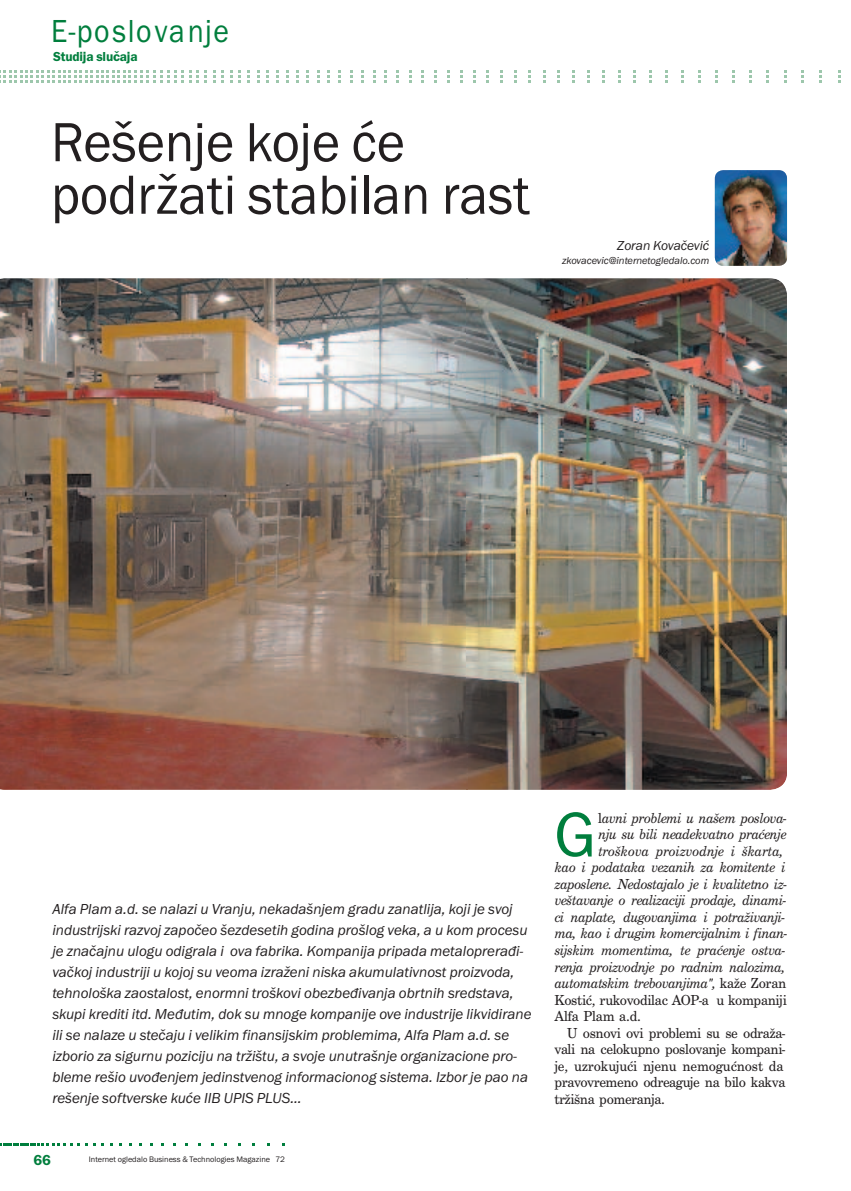
<style>
.page{position:relative;width:851px;height:1191px;background:#fff}
.page>*{position:absolute;margin:0;border:0;box-sizing:border-box;transform-origin:0 0}
.t1{font:64.5px "Franklin Got Itc TEE";color:#007e3d}
.t2{font:57px/52.5px "Franklin Got Itc TEE";color:#231f20;scale:.95 1}
.t3{font:33px "Franklin Got Itc TEE";letter-spacing:.05em;color:#007e3d;scale:.9 1}
.t4{font:italic 15px/21px "Franklin Got Itc TEE";color:#231f20}
.t5{font:italic 15px "Century Sch TEE";letter-spacing:-.015em;color:#231f20}
.t6{font:15px "Century Sch TEE";letter-spacing:-.02em;color:#231f20}
.t7{font:600 15px "Franklin Got Itc TEE";color:#007e3d}
.t8{font:600 13.5px "Franklin Got Itc TEE";letter-spacing:-.01em;color:#007e3d}
.t9{font:italic 13.5px "Franklin Got Itc TEE";letter-spacing:-.005em;color:#231f20}
.t10{font:italic 10.5px "Franklin Got Itc TEE";letter-spacing:-.005em;color:#231f20}
.t11{font:8.25px "Franklin Got Itc TEE";color:#231f20}
.s1{font-style:normal}
</style>
<div class="page">
<svg style="left:0;top:70px;width:207px;height:13px"></svg>
<svg style="left:213px;top:70px;width:2px;height:13px"></svg>
<svg style="left:221px;top:70px;width:3px;height:13px"></svg>
<svg style="left:230px;top:70px;width:2px;height:13px"></svg>
<svg style="left:238px;top:70px;width:3px;height:13px"></svg>
<svg style="left:247px;top:70px;width:3px;height:13px"></svg>
<svg style="left:257px;top:70px;width:2px;height:13px"></svg>
<svg style="left:266px;top:70px;width:3px;height:13px"></svg>
<svg style="left:276px;top:70px;width:2px;height:13px"></svg>
<svg style="left:286px;top:70px;width:2px;height:13px"></svg>
<svg style="left:296px;top:70px;width:2px;height:13px"></svg>
<svg style="left:306px;top:70px;width:3px;height:13px"></svg>
<svg style="left:317px;top:70px;width:2px;height:13px"></svg>
<svg style="left:327px;top:70px;width:3px;height:13px"></svg>
<svg style="left:338px;top:70px;width:3px;height:13px"></svg>
<svg style="left:350px;top:70px;width:2px;height:13px"></svg>
<svg style="left:361px;top:70px;width:2px;height:13px"></svg>
<svg style="left:373px;top:70px;width:2px;height:13px"></svg>
<svg style="left:384px;top:70px;width:3px;height:13px"></svg>
<svg style="left:396px;top:70px;width:3px;height:13px"></svg>
<svg style="left:409px;top:70px;width:2px;height:13px"></svg>
<svg style="left:421px;top:70px;width:3px;height:13px"></svg>
<svg style="left:434px;top:70px;width:2px;height:13px"></svg>
<svg style="left:447px;top:70px;width:2px;height:13px"></svg>
<svg style="left:460px;top:70px;width:2px;height:13px"></svg>
<svg style="left:473px;top:70px;width:2px;height:13px"></svg>
<svg style="left:486px;top:70px;width:3px;height:13px"></svg>
<svg style="left:500px;top:70px;width:3px;height:13px"></svg>
<svg style="left:514px;top:70px;width:3px;height:13px"></svg>
<svg style="left:528px;top:70px;width:3px;height:13px"></svg>
<svg style="left:543px;top:70px;width:2px;height:13px"></svg>
<svg style="left:557px;top:70px;width:3px;height:13px"></svg>
<svg style="left:572px;top:70px;width:2px;height:13px"></svg>
<svg style="left:587px;top:70px;width:2px;height:13px"></svg>
<svg style="left:602px;top:70px;width:3px;height:13px"></svg>
<svg style="left:618px;top:70px;width:2px;height:13px"></svg>
<svg style="left:633px;top:70px;width:3px;height:13px"></svg>
<svg style="left:649px;top:70px;width:2px;height:13px"></svg>
<svg style="left:665px;top:70px;width:2px;height:13px"></svg>
<svg style="left:681px;top:70px;width:3px;height:13px"></svg>
<svg style="left:698px;top:70px;width:2px;height:13px"></svg>
<svg style="left:715px;top:70px;width:2px;height:13px"></svg>
<svg style="left:732px;top:70px;width:2px;height:13px"></svg>
<svg style="left:749px;top:70px;width:2px;height:13px"></svg>
<svg style="left:766px;top:70px;width:2px;height:13px"></svg>
<svg style="left:784px;top:70px;width:2px;height:13px"></svg>
<svg style="left:801px;top:70px;width:3px;height:13px"></svg>
<svg style="left:819px;top:70px;width:3px;height:13px"></svg>
<svg style="left:838px;top:70px;width:2px;height:13px"></svg>
<img style="left:714px;top:170px;width:72px;height:96px">
<svg style="left:0;top:1143px;width:87px;height:2px"></svg>
<img style="left:0;top:278px;width:786px;height:512px">
<h3 class="t3" style="left:51px;top:12px;width:199px">E-po slo va nje</h3>
<p class="t8" style="left:53px;top:49px;width:86px">Stu di ja slu ča ja</p>
<h2 class="t2" style="left:51px;top:117px;width:505px">Rešenje koje će podržati stabilan rast</h2>
<p class="t9" style="left:617px;top:238px;width:93px">Zoran Kovačević</p>
<p class="t10" style="left:562px;top:254px;width:149px">zkovacevic@internetogledalo.com</p>
<p class="t4" style="left:52px;top:899px;width:480px">Al fa Plam a.d. se na la zi u Vra nju, ne ka da šnjem gra du za na tli ja, ko ji je svoj<br>in du strij ski raz voj za po čeo šez de se tih go di na pro šlog ve ka, a u kom pro ce su je zna čaj nu ulo gu od i gra la i ova fa bri ka. Kom pa ni ja pri pa da me ta lo pre ra đi&shy;vač koj in du stri ji u ko joj su ve o ma iz ra že ni ni ska aku mu la tiv nost pro iz vo da, teh no lo ška za o sta lost, enorm ni tro ško vi obez be đi va nja obrt nih sred sta va, sku pi kre di ti itd. Me đu tim, dok su mno ge kom pa ni je ove in du stri je li kvi di ra ne ili se na la ze u ste ča ju i ve li kim fi nan sij skim pro ble mi ma, Al fa Plam a.d. se<br>iz bo rio za si gur nu po zi ci ju na tr ži štu, a svo je unu tra šnje or ga ni za ci o ne pro&shy;ble me re šio uvo đe njem je din stve nog in for ma ci o nog si ste ma. Iz bor je pao na re še nje soft ver ske ku će IIB UPIS PLUS...</p>
<p class="t7" style="left:33px;top:1151px;width:19px">66</p>
<p class="t11" style="left:89px;top:1154px;width:198px">Internet ogledalo Business &amp; Technologies Magazine 72</p>
<h1 class="t1" style="left:554px;top:798px;width:43px">G</h1>
<p class="t5" style="left:598px;top:809px;width:190px"><span class="s1">l</span>av ni pro ble mi u na šem po slo va-</p>
<p class="t5" style="left:598px;top:826px;width:190px">nju su bi li ne a de kvat no pra će nje</p>
<p class="t5" style="left:598px;top:842px;width:187px">tro ško va pro iz vod nje i škar ta,</p>
<p class="t5" style="left:554px;top:859px;width:232px">kao i po da ta ka ve za nih za ko mi ten te i</p>
<p class="t5" style="left:554px;top:875px;width:233px">za po sle ne. Ne do sta ja lo je i kva li tet no iz-</p>
<p class="t5" style="left:554px;top:892px;width:233px">ve šta va nje o re a li za ci ji pro da je, di na mi-</p>
<p class="t5" style="left:554px;top:908px;width:232px">ci na pla te, du go va nji ma i po tra ži va nji-</p>
<p class="t5" style="left:554px;top:925px;width:234px">ma, kao i dru gim ko mer ci jal nim i fi nan-</p>
<p class="t5" style="left:554px;top:941px;width:232px">sij skim mo men ti ma, te pra će nje ostva-</p>
<p class="t5" style="left:554px;top:958px;width:232px">re nja pro iz vod nje po rad nim na lo zi ma,</p>
<p class="t5" style="left:554px;top:974px;width:233px">auto mat skim tre bo va nji ma", <span class="s1">ka že Zo ran</span></p>
<p class="t6" style="left:554px;top:991px;width:234px">Ko stić, ru ko vo di lac AOP-a u kom pa ni ji</p>
<p class="t6" style="left:554px;top:1007px;width:88px">Al fa Plam a.d.</p>
<p class="t6" style="left:567px;top:1024px;width:219px">U osno vi ovi pro ble mi su se od ra ža-</p>
<p class="t6" style="left:554px;top:1040px;width:232px">va li na ce lo kup no po slo va nje kom pa ni-</p>
<p class="t6" style="left:554px;top:1057px;width:230px">je, uzro ku ju ći nje nu ne mo guć nost da</p>
<p class="t6" style="left:554px;top:1073px;width:232px">pra vo vre me no od re a gu je na bi lo ka kva</p>
<p class="t6" style="left:554px;top:1090px;width:112px">tr ži šna po me ra nja.</p>
</div>
